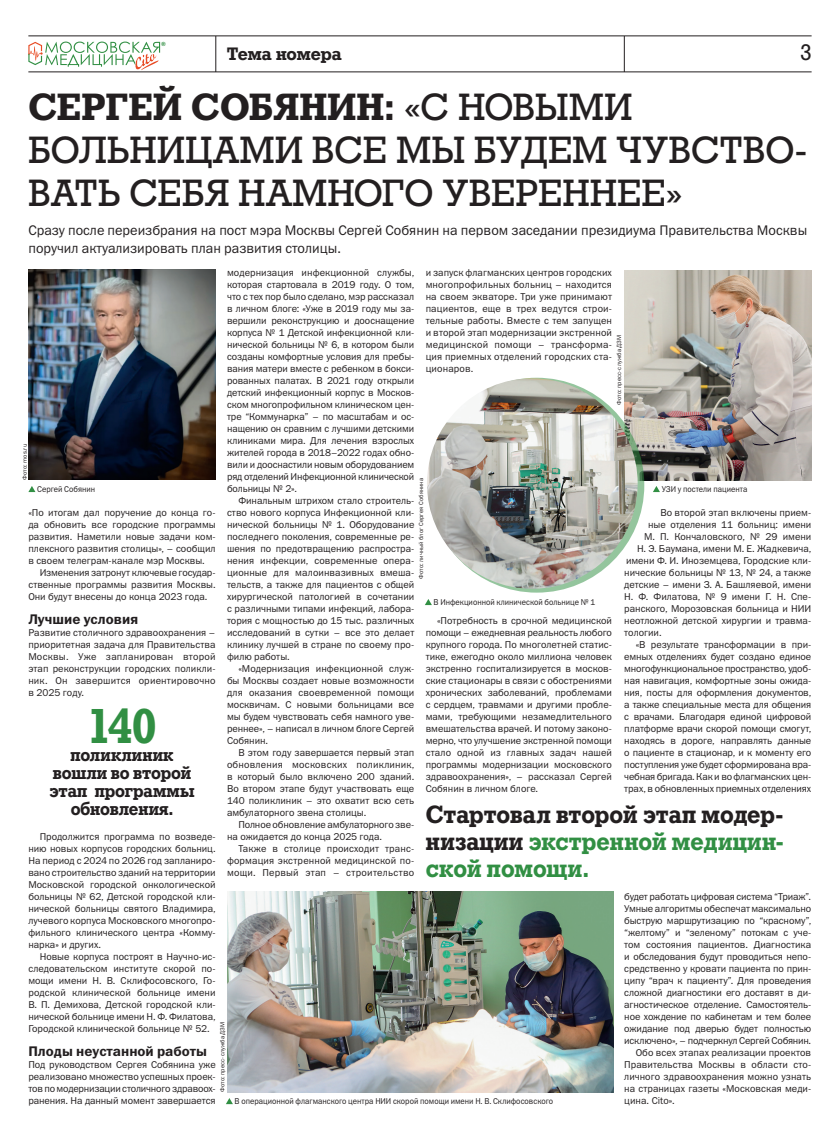
<style>
.page{position:relative;width:840px;height:1134px;background:#fff}
.page>*{position:absolute;margin:0;border:0;box-sizing:border-box;transform-origin:0 0}
.VINOS{font:700 49px "Geo Slb 712 Md BT";color:#318f43;scale:.95 1}
.Заголовок___1{font:38px/43px "Geo Slb 712 Md BT";letter-spacing:.005em;color:#231f20}
.VINOS-2{font:700 25px/27px "Geo Slb 712 Md BT";color:#231f20;text-align:justify;scale:.95 1}
.t1{font:22.5px "Geo Slb 712 Md BT";color:#231f20}
.VINOS-3{font:700 18px/18px "Geo Slb 712 Md BT";letter-spacing:-.005em;color:#231f20;text-align:center;scale:.95 1}
.VINOS-4{font:700 18px "Geo Slb 712 Md BT";letter-spacing:-.005em;color:#231f20}
._02_LID_BIG{font:14px/18px "Franklin Gothic Book ITC";color:#231f20}
._05_PODZAG{font:14px "Franklin Gothic Demi ITC";color:#231f20}
._03_TEXT2{font:10px/12px "Franklin Gothic Book ITC";color:#231f20;text-align:justify}
._03_ТХТ{font:10px/12px "Franklin Gothic Book ITC";letter-spacing:-.005em;color:#231f20;text-align:justify}
._04_PODPIS_FOTO{font:8.5px "Franklin Gothic Book ITC";color:#231f20;scale:.94 1}
.FOTO{font:6px "Franklin Gothic Book ITC";letter-spacing:.025em;color:#231f20}
.t2{font:6px "Franklin Gothic Demi ITC";color:#318f43}
.s1{font-weight:700}
.s2{color:#318f43}
</style>
<div class="page">
<hr style="left:28px;top:36px;width:783px;height:1px;background:#231f20">
<hr style="left:28px;top:72px;width:783px;height:1px;background:#231f20">
<hr style="left:215px;top:36px;width:1px;height:36px;background:#231f20">
<hr style="left:623px;top:36px;width:1px;height:36px;background:#231f20">
<svg style="left:28px;top:42px;width:132px;height:28px"></svg>
<img style="left:624px;top:270px;width:187px;height:210px">
<img style="left:227px;top:891px;width:386px;height:201px">
<svg style="left:429px;top:378px;width:215px;height:215px;fill:#94c59d"></svg>
<svg style="left:28px;top:486px;width:7px;height:6px"></svg>
<svg style="left:653px;top:486px;width:6px;height:6px"></svg>
<svg style="left:425px;top:599px;width:6px;height:6px"></svg>
<img style="left:28px;top:269px;width:187px;height:211px">
<svg style="left:226px;top:1098px;width:7px;height:6px"></svg>
<img style="left:426px;top:378px;width:211px;height:211px;border-radius:105px">
<p class="t2" style="left:161px;top:40px;width:6px">®</p>
<h3 class="VINOS-4" style="left:227px;top:42px;width:116px">Тема номера</h3>
<h3 class="t1" style="left:800px;top:38px;width:13px">3</h3>
<p class="Заголовок___1" style="left:29px;top:86px;width:779px"><span class="s1">СЕРГЕЙ СОБЯНИН:</span> «С НОВЫМИ<br>БОЛЬНИЦАМИ ВСЕ МЫ БУДЕМ ЧУВСТВО-<br>ВАТЬ СЕБЯ НАМНОГО УВЕРЕННЕЕ»</p>
<p class="_02_LID_BIG" style="left:28px;top:221px;width:780px">Сразу после переизбрания на пост мэра Москвы Сергей Собянин на первом заседании президиума Правительства Москвы поручил актуализировать план развития столицы.</p>
<p class="_03_ТХТ" style="left:227px;top:266px;width:189px">модернизация инфекционной службы, которая стартовала в 2019 году. О том, что с тех пор было сделано, мэр рассказал в личном блоге: «Уже в 2019 году мы за&shy;вершили реконструкцию и дооснащение корпуса № 1 Детской инфекционной кли&shy;нической больницы № 6, в котором были созданы комфортные условия для пребы&shy;вания матери вместе с ребенком в бокси&shy;рованных палатах. В 2021 году открыли детский инфекционный корпус в Москов&shy;ском многопрофильном клиническом цен&shy;тре “Коммунарка” – по масштабам и ос&shy;нащению он сравним с лучшими детскими клиниками мира. Для лечения взрослых жителей города в 2018–2022 годах обно&shy;вили и дооснастили новым оборудованием ряд отделений Инфекционной клинической больницы № 2».</p>
<p class="_03_TEXT2" style="left:227px;top:494px;width:189px;text-indent:11px">Финальным штрихом стало строитель&shy;ство нового корпуса Инфекционной кли&shy;нической больницы № 1. Оборудование последнего поколения, современные ре&shy;шения по предотвращению распростра&shy;нения инфекции, современные опера&shy;ционные для малоинвазивных вмеша&shy;тельств, а также для пациентов с общей хирургической патологией в сочетании с различными типами инфекций, лабора&shy;тория с мощностью до 15 тыс. различных исследований в сутки – все это делает клинику лучшей в стране по своему про&shy;филю работы.</p>
<p class="_03_TEXT2" style="left:227px;top:662px;width:189px;text-indent:11px">«Модернизация инфекционной служ&shy;бы Москвы создает новые возможности для оказания своевременной помощи москвичам. С новыми больницами все мы будем чувствовать себя намного уве&shy;реннее», – написал в личном блоге Сергей Собянин.</p>
<p class="_03_TEXT2" style="left:227px;top:746px;width:189px;text-indent:11px">В этом году завершается первый этап обновления московских поликлиник, в который было включено 200 зданий.<br>Во втором этапе будут участвовать еще 140 поликлиник – это охватит всю сеть амбулаторного звена столицы.</p>
<p class="_03_TEXT2" style="left:227px;top:818px;width:189px;text-indent:11px">Полное обновление амбулаторного зве&shy;на ожидается до конца 2025 года.</p>
<p class="_03_TEXT2" style="left:227px;top:842px;width:189px;text-indent:11px">Также в столице происходит транс&shy;формация экстренной медицинской по&shy;мощи. Первый этап – строительство</p>
<p class="_03_TEXT2" style="left:425px;top:266px;width:188px">и запуск флагманских центров городских многопрофильных больниц – находится на своем экваторе. Три уже принимают пациентов, еще в трех ведутся строи&shy;тельные работы. Вместе с тем запущен и второй этап модернизации экстренной медицинской помощи – трансформа&shy;ция приемных отделений городских ста&shy;ционаров.</p>
<p class="FOTO" style="left:615px;top:405px;width:72px;rotate:-90deg">Фото: пресс-служба ДЗМ</p>
<p class="FOTO" style="left:21px;top:480px;width:37px;rotate:-90deg">Фото: mos.ru</p>
<p class="FOTO" style="left:417px;top:579px;width:103px;rotate:-90deg">Фото: личный блог Сергея Собянина</p>
<p class="_04_PODPIS_FOTO" style="left:37px;top:484px;width:63px">Сергей Собянин</p>
<p class="_04_PODPIS_FOTO" style="left:661px;top:484px;width:93px">УЗИ у постели пациента</p>
<p class="_03_TEXT2" style="left:660px;top:506px;width:152px">Во второй этап включены прием-</p>
<p class="_03_TEXT2" style="left:647px;top:518px;width:165px">ные отделения 11 больниц: имени</p>
<p class="_03_TEXT2" style="left:643px;top:530px;width:169px">М. П. Кончаловского, № 29 имени</p>
<p class="_03_TEXT2" style="left:636px;top:542px;width:176px">Н. Э. Баумана, имени М. Е. Жадкевича,</p>
<p class="_03_TEXT2" style="left:625px;top:554px;width:187px">имени Ф. И. Иноземцева, Городские кли-</p>
<p class="_03_TEXT2" style="left:624px;top:566px;width:188px">нические больницы № 13, № 24, а также</p>
<p class="_03_TEXT2" style="left:624px;top:578px;width:188px">детские – имени З. А. Башляевой, имени</p>
<p class="_03_TEXT2" style="left:624px;top:590px;width:188px">Н. Ф. Филатова, № 9 имени Г. Н. Спе-</p>
<p class="_03_TEXT2" style="left:624px;top:602px;width:188px">ранского, Морозовская больница и НИИ</p>
<p class="_03_TEXT2" style="left:624px;top:614px;width:188px">неотложной детской хирургии и травма-</p>
<p class="_03_TEXT2" style="left:624px;top:626px;width:39px">тологии.</p>
<p class="_03_TEXT2" style="left:624px;top:638px;width:188px;text-indent:11px">«В результате трансформации в при&shy;емных отделениях будет создано единое многофункциональное пространство, удоб&shy;ная навигация, комфортные зоны ожида&shy;ния, посты для оформления документов, а также специальные места для общения с врачами. Благодаря единой цифровой платформе врачи скорой помощи смогут, находясь в дороге, направлять данные о пациенте в стационар, и к моменту его поступления уже будет сформирована вра&shy;чебная бригада. Как и во флагманских цен&shy;трах, в обновленных приемных отделениях</p>
<p class="_03_ТХТ" style="left:28px;top:506px;width:189px">«По итогам дал поручение до конца го&shy;да обновить все городские программы развития. Наметили новые задачи ком&shy;плексного развития столицы», – сообщил в своем телеграм-канале мэр Москвы.</p>
<p class="_03_TEXT2" style="left:28px;top:566px;width:189px;text-indent:11px">Изменения затронут ключевые государ&shy;ственные программы развития Москвы.<br>Они будут внесены до конца 2023 года.</p>
<p class="_05_PODZAG" style="left:28px;top:611px;width:111px">Лучшие условия</p>
<p class="_03_ТХТ" style="left:28px;top:626px;width:189px">Развитие столичного здравоохранения – приоритетная задача для Правительства Москвы. Уже запланирован второй этап реконструкции городских поликли&shy;ник. Он завершится ориентировочно в 2025 году.</p>
<p class="_04_PODPIS_FOTO" style="left:433px;top:597px;width:173px">В Инфекционной клинической больнице № 1</p>
<p class="_03_TEXT2" style="left:425px;top:614px;width:188px;text-indent:11px">«Потребность в срочной медицинской помощи – ежедневная реальность любого крупного города. По многолетней статис&shy;тике, ежегодно около миллиона человек экстренно госпитализируется в москов&shy;ские стационары в связи с обострениями хронических заболеваний, проблемами с сердцем, травмами и другими пробле&shy;мами, требующими незамедлительного вмешательства врачей. И потому законо&shy;мерно, что улучшение экстренной помощи стало одной из главных задач нашей программы модернизации московского здравоохранения», – рассказал Сергей Собянин в личном блоге.</p>
<p class="VINOS" style="left:87px;top:693px;width:74px">140</p>
<p class="VINOS-3" style="left:50px;top:747px;width:154px">поликлиник вошли во второй этап программы обновления.</p>
<p class="VINOS-2" style="left:425px;top:802px;width:378px">Стартовал второй этап модер&shy;низации <span class="s2">экстренной медицин&shy;ской помощи.</span></p>
<p class="_03_TEXT2" style="left:28px;top:830px;width:189px;text-indent:11px">Продолжится программа по возведе&shy;нию новых корпусов городских больниц.<br>На период с 2024 по 2026 год запланиро&shy;вано строительство зданий на территории Московской городской онкологической больницы № 62, Детской городской кли&shy;нической больницы святого Владимира, лучевого корпуса Московского многопро&shy;фильного клинического центра «Комму&shy;нарка» и других.</p>
<p class="_03_TEXT2" style="left:28px;top:950px;width:189px;text-indent:11px">Новые корпуса построят в Научно-ис&shy;следовательском институте скорой по&shy;мощи имени Н. В. Склифосовского, Го&shy;родской клинической больнице имени В. П. Демихова, Детской городской кли&shy;нической больнице имени Н. Ф. Филатова, Городской клинической больнице № 52.</p>
<p class="_05_PODZAG" style="left:28px;top:1043px;width:180px">Плоды неустанной работы</p>
<p class="_03_ТХТ" style="left:28px;top:1058px;width:189px">Под руководством Сергея Собянина уже реализовано множество успешных проек&shy;тов по модернизации столичного здравоох&shy;ранения. На данный момент завершается</p>
<p class="_03_TEXT2" style="left:624px;top:890px;width:188px">будет работать цифровая система “Триаж”.<br>Умные алгоритмы обеспечат максимально быструю маршрутизацию по “красному”, “желтому” и “зеленому” потокам с уче&shy;том состояния пациентов. Диагностика и обследования будут проводиться непо&shy;средственно у кровати пациента по прин&shy;ципу “врач к пациенту”. Для проведения сложной диагностики его доставят в ди&shy;агностическое отделение. Самостоятель&shy;ное хождение по кабинетам и тем более ожидание под дверью будет полностью исключено», – подчеркнул Сергей Собянин.</p>
<p class="_03_TEXT2" style="left:624px;top:1046px;width:188px;text-indent:11px">Обо всех этапах реализации проектов Правительства Москвы в области сто&shy;личного здравоохранения можно узнать на страницах газеты «Московская меди&shy;цина. Cito».</p>
<p class="FOTO" style="left:218px;top:1092px;width:72px;rotate:-90deg">Фото: пресс-служба ДЗМ</p>
<p class="_04_PODPIS_FOTO" style="left:234px;top:1096px;width:340px">В операционной флагманского центра НИИ скорой помощи имени Н. В. Склифосовского</p>
</div>
